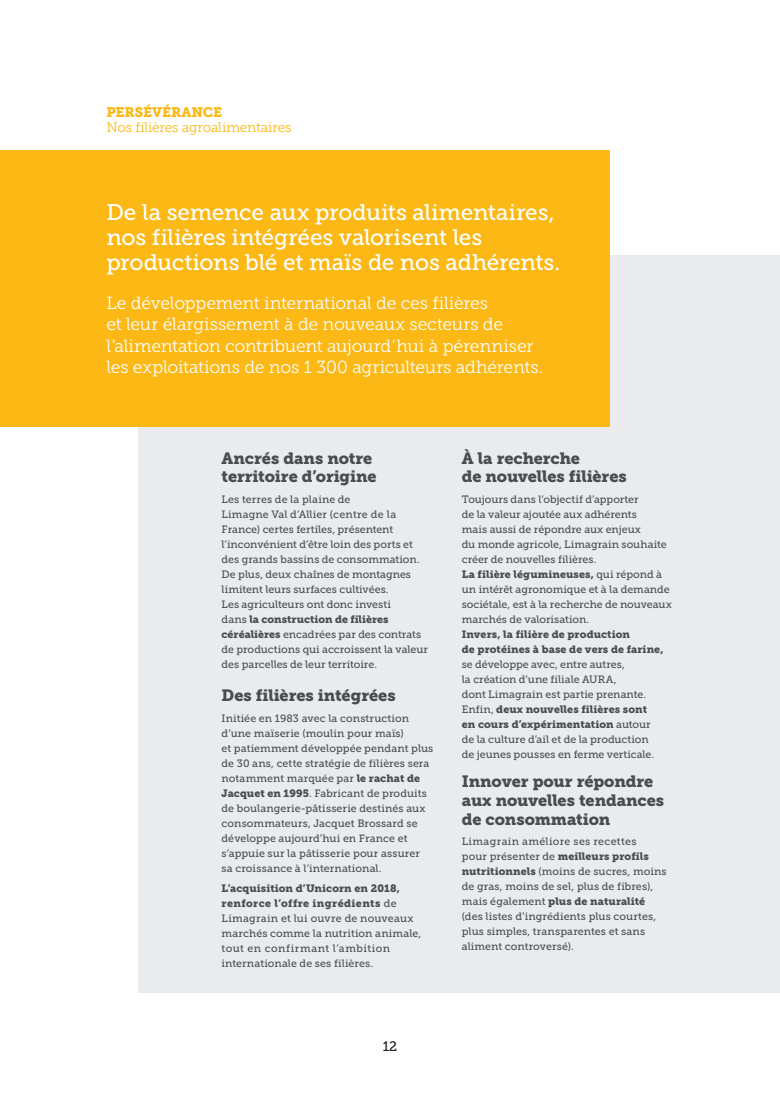
<style>
.page{position:relative;width:780px;height:1099px;background:#fff}
.page>*{position:absolute;margin:0;border:0;box-sizing:border-box;transform-origin:0 0}
.t1{font:22.5px/25px "Museo Slab 500";letter-spacing:-.01em;color:#fff}
.t2{font:17.5px/21.2px "Museo Slab 300";letter-spacing:-.01em;color:#fff}
.t3{font:16.25px/18.8px "Museo Slab 900";letter-spacing:-.005em;color:#4b4c4d}
.t4{font:13.75px "Museo Slab 300";letter-spacing:-.01em;color:#fcb814}
.t5{font:13.75px "Museo Slab 900";letter-spacing:-.005em;color:#fcb814}
.t6{font:13.75px "Museo Slab 500";color:#231f20}
.t7{font:10.62px/15px "Museo Slab 500";letter-spacing:.005em;color:#4b4c4d}
.t8{font:10.62px/15px "Museo Slab 900";letter-spacing:.01em;color:#4b4c4d}
.t9{font:10.62px "Museo Slab 500";letter-spacing:.035em;color:#4b4c4d}
.s1{font-family:"Museo Slab 500"}
.s2{font-family:"Museo Slab 900"}
</style>
<div class="page">
<div style="left:139px;top:255px;width:641px;height:737px;background:#eaebec"></div>
<div style="left:0;top:150px;width:609px;height:276px;background:#fcb814"></div>
<p class="t5" style="left:106px;top:104px;width:117px">PERSÉVÉRANCE</p>
<p class="t4" style="left:106px;top:119px;width:187px">Nos filières agroalimentaires</p>
<h1 class="t1" style="left:106px;top:200px;width:455px">De la semence aux produits alimentaires, nos filières intégrées valorisent les productions blé et maïs de nos adhérents.</h1>
<h2 class="t2" style="left:106px;top:292px;width:438px">Le développement international de ces filières<br>et leur élargissement à de nouveaux secteurs de l’alimentation contribuent aujourd’hui à pérenniser les exploitations de nos 1 300 agriculteurs adhérents.</h2>
<h3 class="t3" style="left:221px;top:448px;width:156px">Ancrés dans notre territoire d’origine</h3>
<p class="t7" style="left:221px;top:491px;width:200px">Les terres de la plaine de<br>Limagne Val d’Allier (centre de la France) certes fertiles, présentent l’inconvénient d’être loin des ports et des grands bassins de consommation.<br>De plus, deux chaînes de montagnes limitent leurs surfaces cultivées.<br>Les agriculteurs ont donc investi</p>
<p class="t8" style="left:221px;top:611px;width:168px"><span class="s1">dans</span> la construction de filières</p>
<p class="t7" style="left:221px;top:626px;width:208px"><span class="s2">céréalières</span> encadrées par des contrats de productions qui accroissent la valeur des parcelles de leur territoire.</p>
<h3 class="t3" style="left:221px;top:686px;width:176px">Des filières intégrées</h3>
<p class="t7" style="left:221px;top:710px;width:213px">Initiée en 1983 avec la construction d’une maïserie (moulin pour maïs)<br>et patiemment développée pendant plus de 30 ans, cette stratégie de filières sera notamment marquée par <span class="s2">le rachat de Jacquet en 1995</span>. Fabricant de produits de boulangerie-pâtisserie destinés aux consommateurs, Jacquet Brossard se développe aujourd’hui en France et s’appuie sur la pâtisserie pour assurer sa croissance à l’international.</p>
<p class="t8" style="left:221px;top:880px;width:180px">L’acquisition d’Unicorn en 2018, renforce l’offre ingrédients <span class="s1">de</span></p>
<p class="t7" style="left:221px;top:910px;width:201px">Limagrain et lui ouvre de nouveaux marchés comme la nutrition animale, tout en confirmant l’ambition internationale de ses filières.</p>
<h3 class="t3" style="left:462px;top:448px;width:166px">À la recherche<br>de nouvelles filières</h3>
<p class="t7" style="left:462px;top:491px;width:206px">Toujours dans l’objectif d’apporter<br>de la valeur ajoutée aux adhérents<br>mais aussi de répondre aux enjeux<br>du monde agricole, Limagrain souhaite créer de nouvelles filières.</p>
<p class="t8" style="left:462px;top:566px;width:202px">La filière légumineuses, <span class="s1">qui répond à</span></p>
<p class="t7" style="left:462px;top:581px;width:211px">un intérêt agronomique et à la demande sociétale, est à la recherche de nouveaux marchés de valorisation.</p>
<p class="t8" style="left:462px;top:626px;width:203px">Invers, la filière de production<br>de protéines à base de vers de farine,</p>
<p class="t7" style="left:462px;top:656px;width:186px">se développe avec, entre autres,<br>la création d’une filiale AURA,<br>dont Limagrain est partie prenante.</p>
<p class="t8" style="left:462px;top:701px;width:190px"><span class="s1">Enfin,</span> deux nouvelles filières sont en cours d’expérimentation <span class="s1">autour</span></p>
<p class="t7" style="left:462px;top:731px;width:194px">de la culture d’ail et de la production de jeunes pousses en ferme verticale.</p>
<h3 class="t3" style="left:462px;top:772px;width:204px">Innover pour répondre aux nouvelles tendances de consommation</h3>
<p class="t9" style="left:462px;top:835px;width:176px">Limagrain améliore ses recettes</p>
<p class="t8" style="left:462px;top:848px;width:188px"><span class="s1">pour présenter de</span> meilleurs profils</p>
<p class="t7" style="left:462px;top:863px;width:206px"><span class="s2">nutritionnels</span> (moins de sucres, moins de gras, moins de sel, plus de fibres),</p>
<p class="t8" style="left:462px;top:893px;width:185px"><span class="s1">mais également</span> plus de naturalité</p>
<p class="t7" style="left:462px;top:908px;width:196px">(des listes d’ingrédients plus courtes, plus simples, transparentes et sans aliment controversé).</p>
<p class="t6" style="left:382px;top:1038px;width:16px">12</p>
</div>
